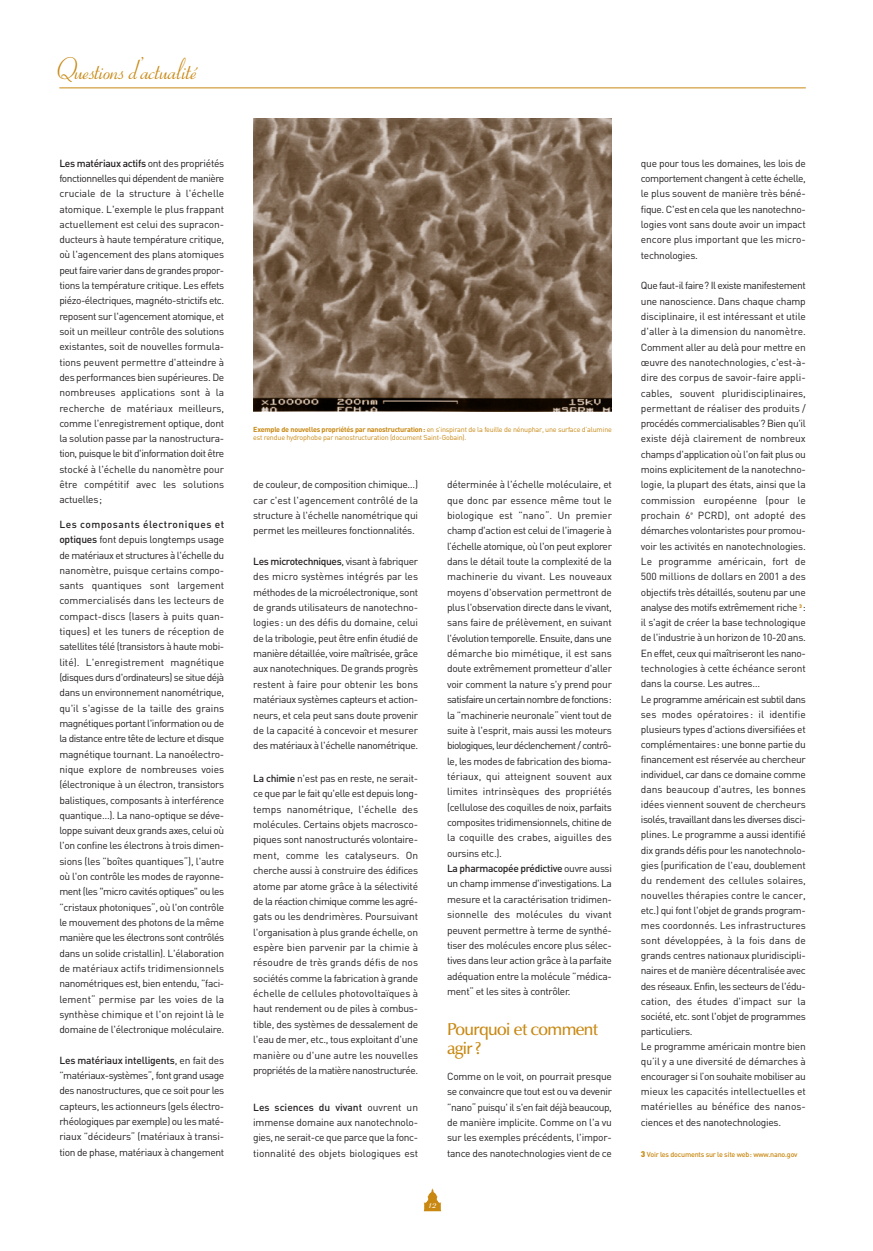
<style>
.page{position:relative;width:873px;height:1251px;background:#fff}
.page>*{position:absolute;margin:0;border:0;box-sizing:border-box;transform-origin:0 0}
.t1{font:30.6px "Ribbon 131 BT";letter-spacing:-.02em;color:#c88812}
.t2{font:600 17.4px/19.8px "Zapf Humanist 601 BT";letter-spacing:-.035em;color:#c88812}
.t3{font:700 11.25px "Ribbon 131 BT";color:#fff}
.t4{font:10.2px/15.3px "DIN";letter-spacing:-.025em;color:#231f20;text-align:justify}
.t5{font:7.2px/8.6px "DIN";letter-spacing:-.025em;color:#c88812}
.t6{font:500 7.2px "DIN";letter-spacing:-.025em;color:#c88812}
.s1{font-weight:500}
.s2{font-weight:700}
.s3{font-weight:900;font-size:8.1px}
</style>
<div class="page">
<svg style="left:423px;top:1188px;width:18px;height:22px"></svg>
<hr style="left:59px;top:88px;width:746px;height:1px;background:#c88812">
<img style="left:253px;top:118px;width:359px;height:293px">
<h1 class="t1" style="left:59px;top:57px;width:142px">Questions d’actualité</h1>
<p class="t4" style="left:59px;top:157px;width:166px"><span class="s1">Les matériaux actifs</span> ont des propriétés fonctionnelles qui dépendent de manière cruciale de la structure à l'échelle atomique. L'exemple le plus frappant actuellement est celui des supracon&shy;ducteurs à haute température critique, où l'agencement des plans atomiques peut faire varier dans de grandes propor&shy;tions la température critique. Les effets piézo-électriques, magnéto-strictifs etc. reposent sur l'agencement atomique, et soit un meilleur contrôle des solutions existantes, soit de nouvelles formula&shy;tions peuvent permettre d'atteindre à des performances bien supérieures. De nombreuses applications sont à la recherche de matériaux meilleurs, comme l'enregistrement optique, dont la solution passe par la nanostructura&shy;tion, puisque le bit d'information doit être stocké à l'échelle du nanomètre pour être compétitif avec les solutions actuelles;</p>
<p class="t4" style="left:59px;top:518px;width:166px"><span class="s1">Les composants électroniques et optiques</span> font depuis longtemps usage de matériaux et structures à l'échelle du nanomètre, puisque certains compo&shy;sants quantiques sont largement commercialisés dans les lecteurs de compact-discs (lasers à puits quan&shy;tiques) et les tuners de réception de satellites télé (transistors à haute mobi&shy;lité). L'enregistrement magnétique (disques durs d'ordinateurs) se situe déjà dans un environnement nanométrique, qu'il s'agisse de la taille des grains magnétiques portant l'information ou de la distance entre tête de lecture et disque magnétique tournant. La nanoélectro&shy;nique explore de nombreuses voies (électronique à un électron, transistors balistiques, composants à interférence quantique…). La nano-optique se déve&shy;loppe suivant deux grands axes, celui où l'on confine les électrons à trois dimen&shy;sions (les ”boîtes quantiques“), l'autre où l'on contrôle les modes de rayonne&shy;ment (les "micro cavités optiques" ou les ”cristaux photoniques“, où l'on contrôle le mouvement des photons de la même manière que les électrons sont contrôlés dans un solide cristallin). L'élaboration de matériaux actifs tridimensionnels nanométriques est, bien entendu, ”faci&shy;lement“ permise par les voies de la synthèse chimique et l'on rejoint là le domaine de l'électronique moléculaire.</p>
<p class="t4" style="left:59px;top:1054px;width:166px"><span class="s1">Les matériaux intelligents</span>, en fait des ”matériaux-systèmes“, font grand usage des nanostructures, que ce soit pour les capteurs, les actionneurs (gels électro&shy;rhéologiques par exemple) ou les maté&shy;riaux ”décideurs“ (matériaux à transi&shy;tion de phase, matériaux à changement</p>
<p class="t5" style="left:253px;top:426px;width:360px"><span class="s2">Exemple de nouvelles propriétés par nanostructuration:</span> en s’inspirant de la feuille de nénuphar, une surface d’alumine est rendue hydrophobe par nanostructuration (document Saint-Gobain).</p>
<p class="t4" style="left:253px;top:478px;width:166px">de couleur, de composition chimique…) car c'est l'agencement contrôlé de la structure à l'échelle nanométrique qui permet les meilleures fonctionnalités.</p>
<p class="t4" style="left:253px;top:555px;width:166px"><span class="s1">Les microtechniques</span>, visant à fabriquer des micro systèmes intégrés par les méthodes de la microélectronique, sont de grands utilisateurs de nanotechno&shy;logies: un des défis du domaine, celui de la tribologie, peut être enfin étudié de manière détaillée, voire maîtrisée, grâce aux nanotechniques. De grands progrès restent à faire pour obtenir les bons matériaux systèmes capteurs et action&shy;neurs, et cela peut sans doute provenir de la capacité à concevoir et mesurer des matériaux à l'échelle nanométrique.</p>
<p class="t4" style="left:253px;top:772px;width:166px"><span class="s1">La chimie</span> n'est pas en reste, ne serait&shy;ce que par le fait qu'elle est depuis long&shy;temps nanométrique, l'échelle des molécules. Certains objets macrosco&shy;piques sont nanostructurés volontaire&shy;ment, comme les catalyseurs. On cherche aussi à construire des édifices atome par atome grâce à la sélectivité de la réaction chimique comme les agré&shy;gats ou les dendrimères. Poursuivant l'organisation à plus grande échelle, on espère bien parvenir par la chimie à résoudre de très grands défis de nos sociétés comme la fabrication à grande échelle de cellules photovoltaïques à haut rendement ou de piles à combus&shy;tible, des systèmes de dessalement de l'eau de mer, etc., tous exploitant d'une manière ou d'une autre les nouvelles propriétés de la matière nanostructurée.</p>
<p class="t4" style="left:253px;top:1101px;width:166px"><span class="s1">Les sciences du vivant</span> ouvrent un immense domaine aux nanotechnolo&shy;gies, ne serait-ce que parce que la fonc&shy;tionnalité des objets biologiques est</p>
<p class="t4" style="left:447px;top:478px;width:166px;text-align:left">déterminée à l'échelle moléculaire, et que donc par essence même tout le biologique est ”nano“. Un premier champ d'action est celui de l'imagerie à l’échelle atomique, où l'on peut explorer dans le détail toute la complexité de la machinerie du vivant. Les nouveaux moyens d'observation permettront de plus l'observation directe dans le vivant, sans faire de prélèvement, en suivant l'évolution temporelle. Ensuite, dans une démarche bio mimétique, il est sans doute extrêmement prometteur d'aller voir comment la nature s'y prend pour satisfaire un certain nombre de fonctions: la ”machinerie neuronale“ vient tout de suite à l'esprit, mais aussi les moteurs biologiques, leur déclenchement / contrô&shy;le, les modes de fabrication des bioma&shy;tériaux, qui atteignent souvent aux limites intrinsèques des propriétés (cellulose des coquilles de noix, parfaits composites tridimensionnels, chitine de la coquille des crabes, aiguilles des oursins etc.).<br><span class="s1">La pharmacopée prédictive</span> ouvre aussi un champ immense d'investigations. La mesure et la caractérisation tridimen&shy;sionnelle des molécules du vivant peuvent permettre à terme de synthé&shy;tiser des molécules encore plus sélec&shy;tives dans leur action grâce à la parfaite adéquation entre la molécule ”médica&shy;ment“ et les sites à contrôler.</p>
<h2 class="t2" style="left:447px;top:1021px;width:153px">Pourquoi et comment agir?</h2>
<p class="t4" style="left:447px;top:1070px;width:166px">Comme on le voit, on pourrait presque se convaincre que tout est ou va devenir ”nano“ puisqu' il s'en fait déjà beaucoup, de manière implicite. Comme on l'a vu sur les exemples précédents, l'impor&shy;tance des nanotechnologies vient de ce</p>
<p class="t3" style="left:429px;top:1199px;width:10px">12</p>
<p class="t4" style="left:640px;top:157px;width:166px">que pour tous les domaines, les lois de comportement changent à cette échelle, le plus souvent de manière très béné&shy;fique. C'est en cela que les nanotechno&shy;logies vont sans doute avoir un impact encore plus important que les micro&shy;technologies.</p>
<p class="t4" style="left:640px;top:280px;width:166px;text-align:left">Que faut-il faire? Il existe manifestement une nanoscience. Dans chaque champ disciplinaire, il est intéressant et utile d'aller à la dimension du nanomètre.<br>Comment aller au delà pour mettre en œuvre des nanotechnologies, c'est-à&shy;dire des corpus de savoir-faire appli&shy;cables, souvent pluridisciplinaires, permettant de réaliser des produits / procédés commercialisables? Bien qu'il existe déjà clairement de nombreux champs d'application où l'on fait plus ou moins explicitement de la nanotechno&shy;logie, la plupart des états, ainsi que la commission européenne (pour le prochain 6<sup>e</sup> PCRD), ont adopté des démarches volontaristes pour promou&shy;voir les activités en nanotechnologies.<br>Le programme américain, fort de 500 millions de dollars en 2001 a des objectifs très détaillés, soutenu par une analyse des motifs extrêmement riche <sup>3</sup> : il s'agit de créer la base technologique de l'industrie à un horizon de 10-20 ans.<br>En effet, ceux qui maîtriseront les nano&shy;technologies à cette échéance seront dans la course. Les autres…<br>Le programme américain est subtil dans ses modes opératoires : il identifie plusieurs types d'actions diversifiées et complémentaires: une bonne partie du financement est réservée au chercheur individuel, car dans ce domaine comme dans beaucoup d'autres, les bonnes idées viennent souvent de chercheurs isolés, travaillant dans les diverses disci&shy;plines. Le programme a aussi identifié dix grands défis pour les nanotechnolo&shy;gies (purification de l'eau, doublement du rendement des cellules solaires, nouvelles thérapies contre le cancer, etc.) qui font l'objet de grands program&shy;mes coordonnés. Les infrastructures sont développées, à la fois dans de grands centres nationaux pluridiscipli&shy;naires et de manière décentralisée avec des réseaux. Enfin, les secteurs de l'édu&shy;cation, des études d'impact sur la société, etc. sont l'objet de programmes particuliers.<br>Le programme américain montre bien qu’il y a une diversité de démarches à encourager si l’on souhaite mobiliser au mieux les capacités intellectuelles et matérielles au bénéfice des nanos&shy;ciences et des nanotechnologies.</p>
<p class="t6" style="left:640px;top:1151px;width:158px"><span class="s3">3</span> Voir les documents sur le site web: www.nano.gov</p>
</div>
